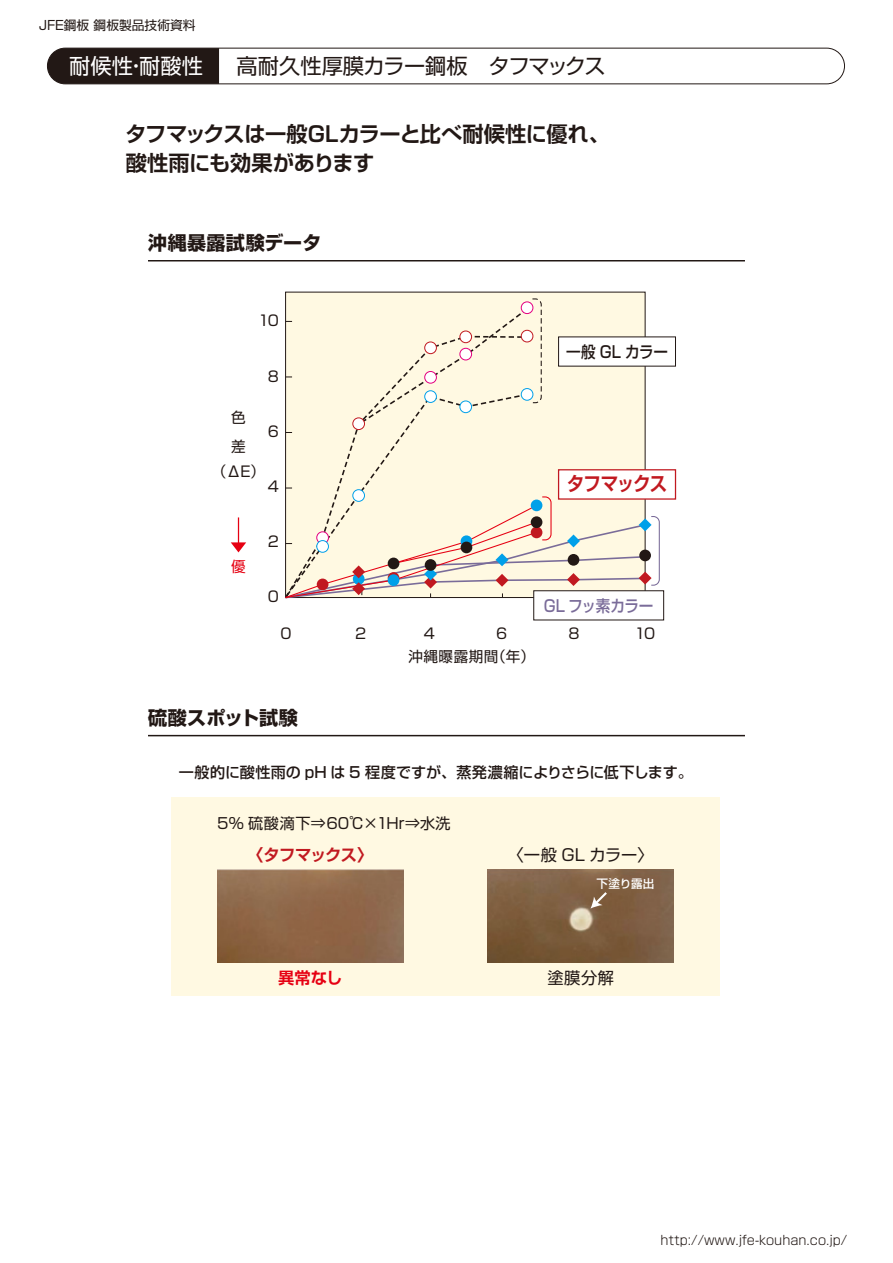
<style>
.page{position:relative;width:893px;height:1263px;background:#fff}
.page>*{position:absolute;margin:0;border:0;box-sizing:border-box;transform-origin:0 0}
.t1{font:700 21.3px/28.5px "Shin Go Pro De";letter-spacing:-.02em;color:#221815}
.t2{font:21.3px "Shin Go Pro";letter-spacing:-.03em;color:#221815}
.t3{font:21.3px "Shin Go Pro";color:#fff}
.t4{font:700 19.5px "Shin Go Pro De";letter-spacing:-.045em;color:#c11920;scale:.9 1}
.t5{font:700 19.05px "Shin Go Pro";letter-spacing:.015em;color:#221815}
.t6{font:16.2px "Shin Go Pro";letter-spacing:.02em;color:#221815}
.t7{font:500 16.2px "Shin Go Pro";letter-spacing:-.025em;color:#7a6c99;scale:.9 1}
.t8{font:700 16.2px "Shin Go Pro De";letter-spacing:-.04em;color:#c11920}
.t9{font:500 16.2px "Shin Go Pro";letter-spacing:-.005em;color:#221815;scale:.9 1}
.t10{font:700 16.2px "Shin Go Pro De";color:#e60012}
.t11{font:500 15.15px "Shin Go Pro";letter-spacing:-.005em;color:#221815}
.t12{font:15.15px "Shin Go Pro";letter-spacing:.03em;color:#221815}
.t13{font:14.55px/29.2px "Shin Go Pro";letter-spacing:.025em;color:#221815}
.t14{font:14.55px "Shin Go Pro";color:#e60012}
.t15{font:300 12.9px "Shin Go Pro";color:#221815}
.t16{font:12.75px "Shin Go Pro";color:#221815}
.t17{font:500 11.55px "Shin Go Pro";letter-spacing:-.005em;color:#fff}
</style>
<div class="page">
<div style="left:47px;top:48px;width:798px;height:36px;border:1px solid #221815;border-radius:18px"></div>
<svg style="left:47px;top:48px;width:172px;height:36px;background:#271d1a"></svg>
<hr style="left:148px;top:260px;width:597px;height:2px;background:#221815">
<hr style="left:148px;top:735px;width:597px;height:1px;background:#221815">
<div style="left:285px;top:292px;width:360px;height:306px;background:#fff9e2"></div>
<div style="left:172px;top:797px;width:548px;height:198px;background:#fff9e2"></div>
<svg style="left:285px;top:392px;width:125px;height:104px"></svg>
<svg style="left:353px;top:418px;width:11px;height:12px"></svg>
<div style="left:352px;top:418px;width:13px;height:12px;border:1px solid #c11920;border-radius:50%"></div>
<div style="left:353px;top:490px;width:11px;height:11px;background:#fff;border-radius:50%"></div>
<div style="left:352px;top:489px;width:13px;height:13px;border:1px solid #00a0e9;border-radius:50%"></div>
<svg style="left:356px;top:298px;width:186px;height:128px"></svg>
<svg style="left:285px;top:496px;width:375px;height:103px"></svg>
<svg style="left:231px;top:517px;width:15px;height:35px"></svg>
<div style="left:558px;top:469px;width:118px;height:31px;background:#fff;border:1px solid #c11920"></div>
<div style="left:558px;top:337px;width:118px;height:29px;background:#fff"></div>
<div style="left:533px;top:591px;width:131px;height:29px;background:#fff"></div>
<img style="left:217px;top:870px;width:186px;height:93px">
<img style="left:488px;top:870px;width:185px;height:93px">
<svg style="left:590px;top:890px;width:19px;height:19px"></svg>
<p class="t16" style="left:39px;top:15px;width:158px">JFE鋼板 鋼板製品技術資料</p>
<p class="t3" style="left:69px;top:49px;width:135px">耐候性・耐酸性</p>
<p class="t2" style="left:237px;top:49px;width:371px">高耐久性厚膜カラー鋼板　タフマックス</p>
<p class="t1" style="left:125px;top:117px;width:487px">タフマックスは一般ＧＬカラーと比べ耐候性に優れ、酸性雨にも効果があります</p>
<p class="t5" style="left:148px;top:227px;width:174px">沖縄暴露試験データ</p>
<p class="t13" style="left:258px;top:304px;width:22px">10</p>
<p class="t13" style="left:231px;top:401px;width:16px">色差</p>
<p class="t13" style="left:212px;top:455px;width:55px">（ΔE）</p>
<p class="t13" style="left:268px;top:360px;width:13px">8</p>
<p class="t13" style="left:268px;top:415px;width:13px">6</p>
<p class="t13" style="left:268px;top:470px;width:13px">4</p>
<p class="t14" style="left:231px;top:555px;width:16px">優</p>
<p class="t13" style="left:268px;top:525px;width:13px">2</p>
<p class="t13" style="left:268px;top:581px;width:13px">0</p>
<p class="t9" style="left:566px;top:339px;width:115px">一般 GL カラー</p>
<p class="t4" style="left:567px;top:468px;width:114px">タフマックス</p>
<p class="t7" style="left:544px;top:593px;width:123px">GL フッ素カラー</p>
<p class="t13" style="left:281px;top:618px;width:13px">0</p>
<p class="t13" style="left:355px;top:618px;width:13px">2</p>
<p class="t13" style="left:424px;top:618px;width:13px">4</p>
<p class="t13" style="left:496px;top:618px;width:13px">6</p>
<p class="t13" style="left:568px;top:618px;width:13px">8</p>
<p class="t13" style="left:634px;top:618px;width:22px">10</p>
<p class="t13" style="left:408px;top:640px;width:128px">沖縄曝露期間（年）</p>
<p class="t5" style="left:148px;top:702px;width:151px">硫酸スポット試験</p>
<p class="t11" style="left:179px;top:760px;width:515px">一般的に酸性雨の pH は 5 程度ですが、蒸発濃縮によりさらに低下します。</p>
<p class="t12" style="left:217px;top:811px;width:235px">5% 硫酸滴下⇒60℃×1Hr⇒水洗</p>
<p class="t8" style="left:247px;top:842px;width:128px">〈タフマックス〉</p>
<p class="t10" style="left:278px;top:965px;width:66px">異常なし</p>
<p class="t6" style="left:508px;top:842px;width:148px">〈一般 GL カラー〉</p>
<p class="t17" style="left:597px;top:875px;width:59px">下塗り露出</p>
<p class="t6" style="left:547px;top:965px;width:68px">塗膜分解</p>
<p class="t15" style="left:660px;top:1229px;width:188px">http://www.jfe-kouhan.co.jp/</p>
</div>
